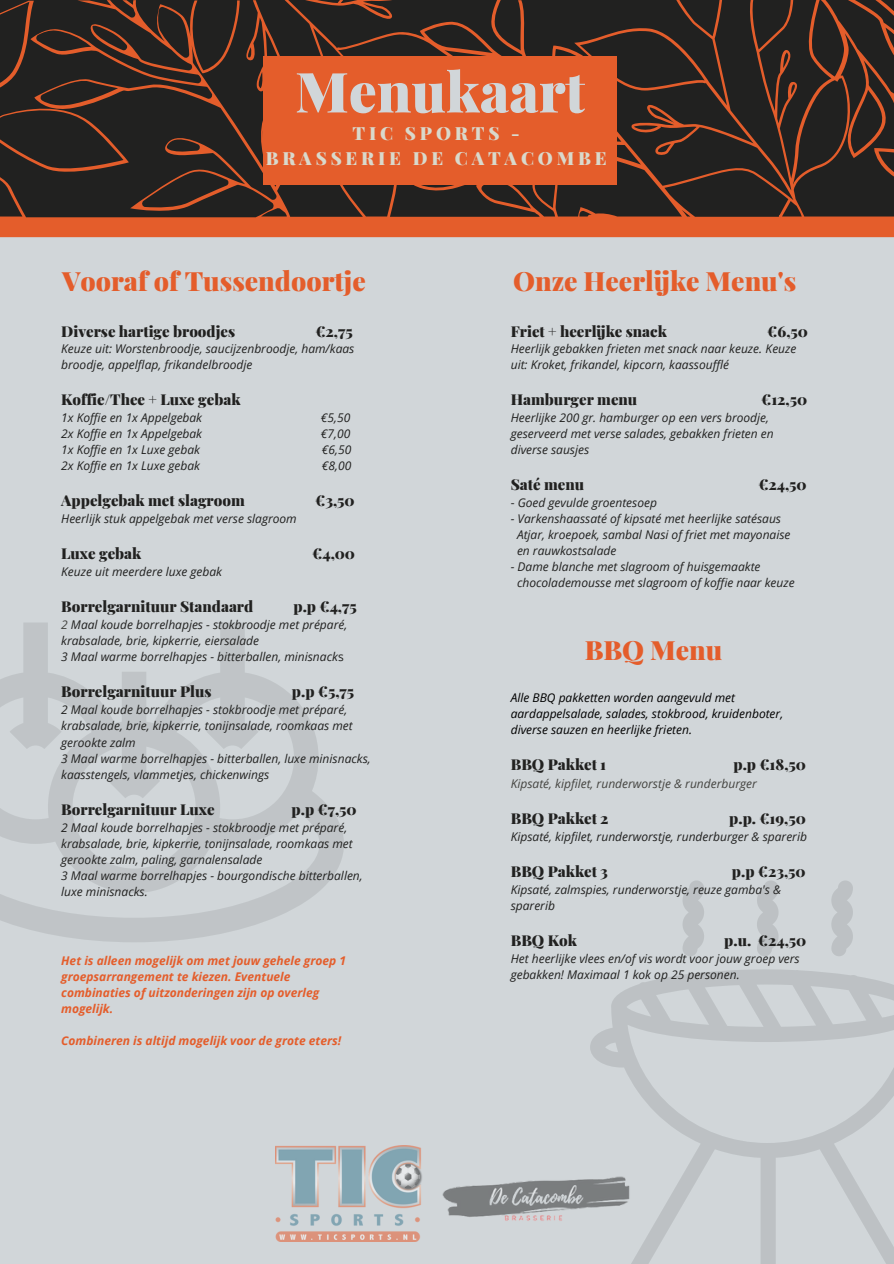
<style>
.page{position:relative;width:894px;height:1264px;background:#fff}
.page>*{position:absolute;margin:0;border:0;box-sizing:border-box;transform-origin:0 0}
.t1{font:900 55.5px "Playfair Display";color:#d1d6d9}
.t2{font:900 26.55px "Playfair Display";color:#e45d2b}
.t3{font:900 18.15px/24.8px "Playfair Display";letter-spacing:.21em;color:#d9d9cc;text-align:center}
.t4{font:900 15px "Playfair Display";color:#212120}
.t5{font:italic 12px/16px "Open Sans";color:#212120}
.t6{font:italic 700 12px/16px "Open Sans";color:#e45d2b}
.t7{font:italic 12px/16px "Open Sans";color:#000}
.t8{font:italic 12px "Open Sans";color:#444440}
.s1{color:#444440}
.s2{font-style:normal}
</style>
<div class="page">
<div style="left:0;top:0;width:893px;height:1263px;background:#d1d6d9"></div>
<svg style="left:0;top:0;width:893px;height:237px;background:#4a2d22"></svg>
<svg style="left:303px;top:0;width:92px;height:20px;background:#482d22"></svg>
<div style="left:263px;top:56px;width:354px;height:129px;background:#e45d2b"></div>
<img style="left:276px;top:1145px;width:146px;height:96px">
<img style="left:442px;top:1179px;width:148px;height:42px">
<svg style="left:0;top:623px;width:344px;height:319px"></svg>
<svg style="left:590px;top:880px;width:303px;height:383px"></svg>
<h1 class="t1" style="left:295px;top:52px;width:291px">Menukaart</h1>
<h3 class="t3" style="left:266px;top:120px;width:342px">TIC SPORTS -<br>BRASSERIE DE CATACOMBE</h3>
<h2 class="t2" style="left:62px;top:262px;width:305px">Vooraf of Tussendoortje</h2>
<p class="t4" style="left:61px;top:321px;width:175px">Diverse hartige broodjes</p>
<p class="t4" style="left:315px;top:321px;width:39px">€2,75</p>
<p class="t5" style="left:61px;top:340px;width:294px">Keuze uit: Worstenbroodje, saucijzenbroodje, ham/kaas broodje, appelflap, frikandelbroodje</p>
<p class="t4" style="left:61px;top:389px;width:181px">Koffie/Thee + Luxe gebak</p>
<p class="t5" style="left:61px;top:409px;width:142px">1x Koffie en 1x Appelgebak</p>
<p class="t5" style="left:321px;top:409px;width:31px">€5,50</p>
<p class="t5" style="left:61px;top:425px;width:142px">2x Koffie en 1x Appelgebak</p>
<p class="t5" style="left:321px;top:425px;width:31px">€7,00</p>
<p class="t5" style="left:61px;top:441px;width:140px">1x Koffie en 1x Luxe gebak</p>
<p class="t5" style="left:322px;top:441px;width:31px">€6,50</p>
<p class="t5" style="left:61px;top:457px;width:140px">2x Koffie en 1x Luxe gebak</p>
<p class="t5" style="left:322px;top:457px;width:31px">€8,00</p>
<p class="t4" style="left:61px;top:490px;width:185px">Appelgebak met slagroom</p>
<p class="t4" style="left:315px;top:490px;width:41px">€3,50</p>
<p class="t5" style="left:61px;top:510px;width:237px">Heerlijk stuk appelgebak met verse slagroom</p>
<p class="t4" style="left:61px;top:543px;width:82px">Luxe gebak</p>
<p class="t4" style="left:312px;top:543px;width:44px">€4,00</p>
<p class="t5" style="left:61px;top:563px;width:162px">Keuze uit meerdere luxe gebak</p>
<p class="t4" style="left:61px;top:596px;width:193px">Borrelgarnituur Standaard</p>
<p class="t4" style="left:293px;top:596px;width:65px">p.p €4,75</p>
<p class="t5" style="left:61px;top:616px;width:287px"><span class="s1">2</span> Maal koude borrelhapjes - stokbroodje met préparé, krabsalade, brie, kipkerrie, eiersalade<br>3 Maal warme borrelhapjes - bitterballen, minisnack<span class="s2">s</span></p>
<p class="t4" style="left:61px;top:681px;width:152px">Borrelgarnituur Plus</p>
<p class="t4" style="left:292px;top:681px;width:64px">p.p €5,75</p>
<p class="t5" style="left:61px;top:701px;width:311px">2 Maal koude borrelhapjes - stokbroodje met préparé, krabsalade, brie, kipkerrie, tonijnsalade, roomkaas met gerookte zalm<br>3 Maal warme borrelhapjes - bitterballen, luxe minisnacks, kaasstengels, vlammetjes, chickenwings</p>
<p class="t4" style="left:61px;top:798px;width:155px">Borrelgarnituur Luxe</p>
<p class="t4" style="left:291px;top:798px;width:67px">p.p €7,50</p>
<p class="t5" style="left:61px;top:819px;width:303px">2 Maal koude borrelhapjes - stokbroodje met préparé, krabsalade, brie, kipkerrie, tonijnsalade, roomkaas met gerookte zalm, paling, garnalensalade<br>3 Maal warme borrelhapjes - bourgondische bitterballen, luxe minisnacks.</p>
<p class="t6" style="left:61px;top:952px;width:286px">Het is alleen mogelijk om met jouw gehele groep 1 groepsarrangement te kiezen. Eventuele combinaties of uitzonderingen zijn op overleg mogelijk.</p>
<p class="t6" style="left:61px;top:1032px;width:281px">Combineren is altijd mogelijk voor de grote eters!</p>
<h2 class="t2" style="left:513px;top:262px;width:285px">Onze Heerlijke Menu's</h2>
<p class="t4" style="left:510px;top:321px;width:158px">Friet + heerlijke snack</p>
<p class="t4" style="left:767px;top:321px;width:42px">€6,50</p>
<p class="t5" style="left:510px;top:340px;width:287px">Heerlijk gebakken frieten met snack naar keuze. Keuze uit: Kroket, frikandel, kipcorn, kaassoufflé</p>
<p class="t4" style="left:510px;top:389px;width:128px">Hamburger menu</p>
<p class="t4" style="left:761px;top:389px;width:47px">€12,50</p>
<p class="t5" style="left:510px;top:409px;width:264px">Heerlijke 200 gr. hamburger op een vers broodje, geserveerd met verse salades, gebakken frieten en diverse sausjes</p>
<p class="t4" style="left:510px;top:474px;width:75px">Saté menu</p>
<p class="t4" style="left:758px;top:474px;width:50px">€24,50</p>
<p class="t5" style="left:510px;top:494px;width:148px"><span class="s2">-</span> Goed gevulde groentesoep</p>
<p class="t5" style="left:517px;top:510px;width:275px;text-indent:-6px">- Varkenshaassaté of kipsaté met heerlijke satésaus<br>Atjar, kroepoek, sambal Nasi of friet met mayonaise en rauwkostsalade</p>
<p class="t5" style="left:517px;top:558px;width:279px;text-indent:-6px">- Dame blanche met slagroom of huisgemaakte chocolademousse met slagroom of koffie naar keuze</p>
<h2 class="t2" style="left:584px;top:631px;width:139px">BBQ Menu</h2>
<p class="t7" style="left:510px;top:689px;width:274px">Alle BBQ pakketten worden aangevuld met aardappelsalade, salades, stokbrood, kruidenboter, diverse sauzen en heerlijke frieten.</p>
<p class="t4" style="left:510px;top:754px;width:97px">BBQ Pakket 1</p>
<p class="t4" style="left:733px;top:754px;width:74px">p.p €18,50</p>
<p class="t8" style="left:510px;top:774px;width:247px">Kipsaté, kipfilet, runderworstje &amp; runderburger</p>
<p class="t4" style="left:510px;top:807px;width:99px">BBQ Pakket 2</p>
<p class="t4" style="left:729px;top:807px;width:78px">p.p. €19,50</p>
<p class="t5" style="left:510px;top:827px;width:298px">Kipsaté, kipfilet, runderworstje, runderburger &amp; sparerib</p>
<p class="t4" style="left:510px;top:860px;width:99px">BBQ Pakket 3</p>
<p class="t4" style="left:731px;top:860px;width:75px">p.p €23,50</p>
<p class="t5" style="left:510px;top:881px;width:272px">Kipsaté, zalmspies, runderworstje, reuze gamba's &amp; sparerib</p>
<p class="t4" style="left:510px;top:929px;width:68px">BBQ Kok</p>
<p class="t4" style="left:724px;top:929px;width:84px">p.u. €24,50</p>
<p class="t5" style="left:510px;top:950px;width:290px">Het heerlijke vlees en/of vis wordt voor jouw groep vers gebakken! Maximaal 1 kok op 25 personen.</p>
</div>
